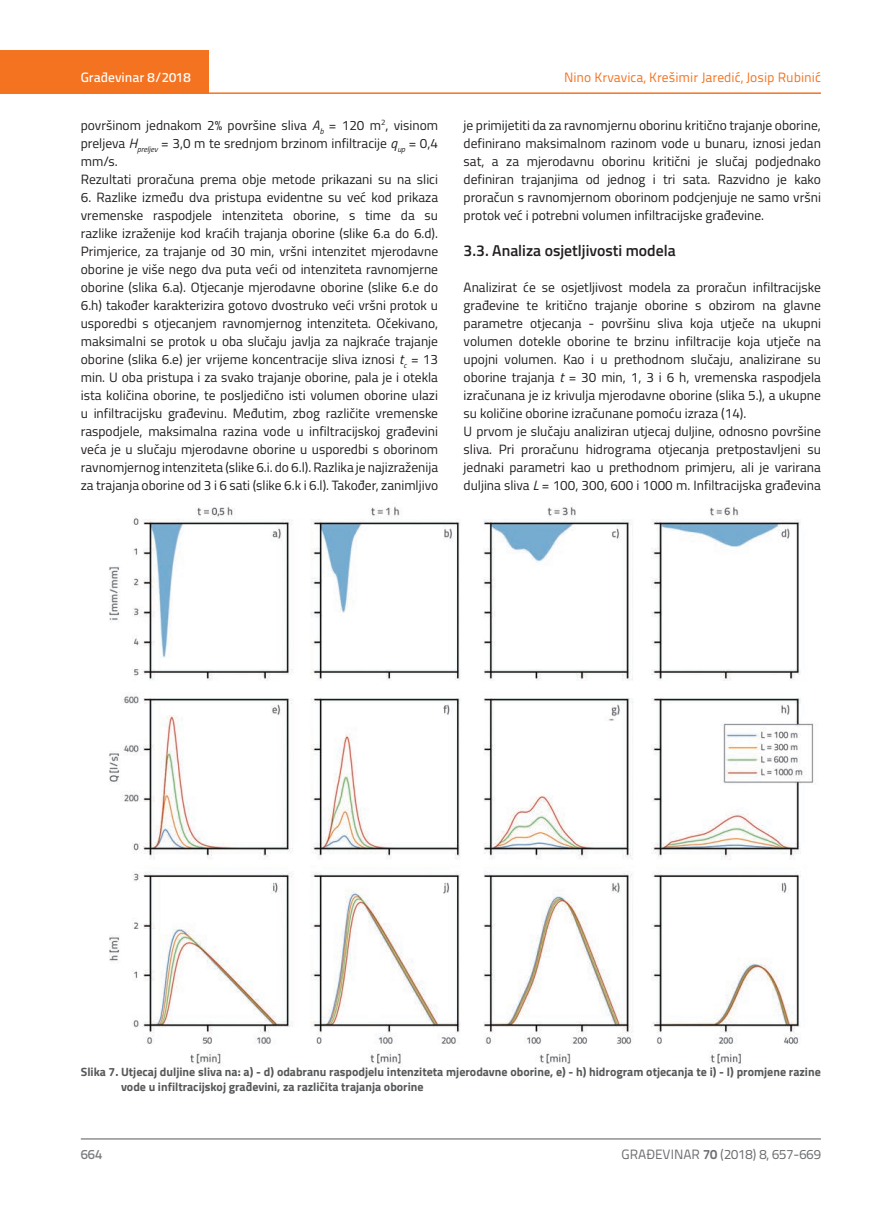
<style>
.page{position:relative;width:872px;height:1212px;background:#fff}
.page>*{position:absolute;margin:0;border:0;box-sizing:border-box;transform-origin:0 0}
.t1{font:600 15.75px "Titillium";color:#231f20}
.t2{font:13.5px/18px "Titillium";color:#231f20}
.t3{font:13.5px "Titillium Text 22 L";color:#f47321}
.t4{font:13.5px "Titillium Text 22 L";color:#6c6d70}
.t5{font:500 13.5px "Titillium Text 22 L";color:#fff}
.t6{font:500 13.5px "Titillium Text 22 L";color:#787a7d}
.t7{font:700 12px/15px "Titillium";color:#57585a}
.s1{font-style:italic}
.s2{font-weight:700}
</style>
<div class="page">
<div style="left:0;top:50px;width:208px;height:44px;background:#f47321"></div>
<hr style="left:0;top:92px;width:821px;height:2px;background:#f47321">
<hr style="left:81px;top:1139px;width:740px;height:1px;background:#57585a">
<img style="left:109px;top:506px;width:705px;height:559px">
<p class="t5" style="left:81px;top:67px;width:111px">Građevinar 8/2018</p>
<p class="t2" style="left:81px;top:115px;width:359px">površinom jednakom 2% površine sliva <span class="s1">A</span><sub>b</sub> = 120 m<sup>2</sup>, visinom preljeva <span class="s1">H</span><sub>preljev</sub> = 3,0 m te srednjom brzinom infiltracije <span class="s1">q</span><sub>up</sub> = 0,4 mm/s.<br>Rezultati proračuna prema obje metode prikazani su na slici</p>
<p class="t2" style="left:81px;top:187px;width:359px;text-align:justify">6. Razlike između dva pristupa evidentne su već kod prikaza vremenske raspodjele intenziteta oborine, s time da su razlike izraženije kod kraćih trajanja oborine (slike 6.a do 6.d).<br>Primjerice, za trajanje od 30 min, vršni intenzitet mjerodavne oborine je više nego dva puta veći od intenziteta ravnomjerne oborine (slika 6.a). Otjecanje mjerodavne oborine (slike 6.e do 6.h) također karakterizira gotovo dvostruko veći vršni protok u usporedbi s otjecanjem ravnomjernog intenziteta. Očekivano, maksimalni se protok u oba slučaju javlja za najkraće trajanje oborine (slika 6.e) jer vrijeme koncentracije sliva iznosi <span class="s1">t</span><sub>c</sub> = 13 min. U oba pristupa i za svako trajanje oborine, pala je i otekla ista količina oborine, te posljedično isti volumen oborine ulazi u infiltracijsku građevinu. Međutim, zbog različite vremenske raspodjele, maksimalna razina vode u infiltracijskoj građevini veća je u slučaju mjerodavne oborine u usporedbi s oborinom ravnomjernog intenziteta (slike 6.i. do 6.l). Razlika je najizraženija za trajanja oborine od 3 i 6 sati (slike 6.k i 6.l). Također, zanimljivo</p>
<p class="t3" style="left:564px;top:68px;width:258px">Nino Krvavica, Krešimir Jaredić, Josip Rubinić</p>
<p class="t2" style="left:463px;top:115px;width:359px;text-align:justify">je primijetiti da za ravnomjernu oborinu kritično trajanje oborine, definirano maksimalnom razinom vode u bunaru, iznosi jedan sat, a za mjerodavnu oborinu kritični je slučaj podjednako definiran trajanjima od jednog i tri sata. Razvidno je kako proračun s ravnomjernom oborinom podcjenjuje ne samo vršni protok već i potrebni volumen infiltracijske građevine.</p>
<p class="t1" style="left:463px;top:238px;width:214px">3.3. Analiza osjetljivosti modela</p>
<p class="t2" style="left:463px;top:277px;width:359px">Analizirat će se osjetljivost modela za proračun infiltracijske građevine te kritično trajanje oborine s obzirom na glavne parametre otjecanja - površinu sliva koja utječe na ukupni volumen dotekle oborine te brzinu infiltracije koja utječe na upojni volumen. Kao i u prethodnom slučaju, analizirane su oborine trajanja <span class="s1">t</span> = 30 min, 1, 3 i 6 h, vremenska raspodjela izračunana je iz krivulja mjerodavne oborine (slika 5.), a ukupne su količine oborine izračunane pomoću izraza (14).<br>U prvom je slučaju analiziran utjecaj duljine, odnosno površine sliva. Pri proračunu hidrograma otjecanja pretpostavljeni su jednaki parametri kao u prethodnom primjeru, ali je varirana duljina sliva <span class="s1">L</span> = 100, 300, 600 i 1000 m. Infiltracijska građevina</p>
<p class="t7" style="left:121px;top:1063px;width:701px;text-indent:-40px">Slika 7. Utjecaj duljine sliva na: a) - d) odabranu raspodjelu intenziteta mjerodavne oborine, e) - h) hidrogram otjecanja te i) - l) promjene razine vode u infiltracijskoj građevini, za različita trajanja oborine</p>
<p class="t6" style="left:81px;top:1144px;width:23px">664</p>
<p class="t4" style="left:621px;top:1144px;width:201px">GRAĐEVINAR <span class="s2">70</span> (2018) 8, 657-669</p>
</div>
